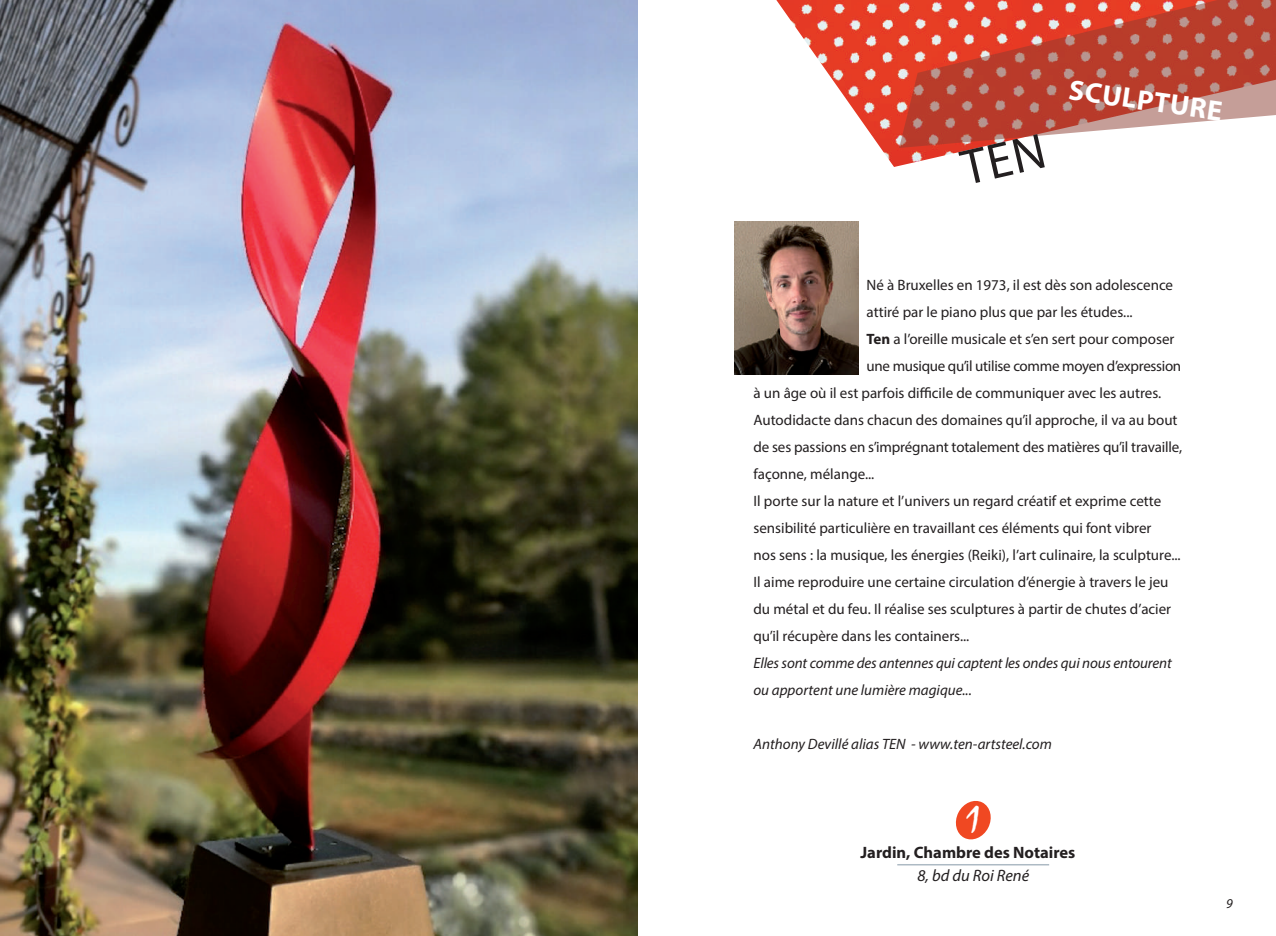
<style>
.page{position:relative;width:1276px;height:936px;background:#fff}
.page>*{position:absolute;margin:0;border:0;box-sizing:border-box;transform-origin:0 0}
.t1{font:39px "Mistral";color:#fff}
.t2{font:700 28.5px "Myriad Pro";color:#fff}
.t3{font:700 16.5px "Myriad Pro";color:#231f20}
.t4{font:italic 16.5px "Myriad Pro";color:#231f20}
.t5{font:15px "Myriad Pro";color:#231f20}
.t6{font:italic 15px/27px "Myriad Pro";letter-spacing:-.005em;color:#231f20}
.t7{font:15px "Myriad Pro";letter-spacing:-.02em;color:#231f20}
.t8{font:italic 13.5px "Myriad Pro";color:#231f20}
.s1{font-weight:700}
</style>
<div class="page">
<img style="left:0;top:0;width:638px;height:935px">
<img style="left:735px;top:221px;width:123px;height:153px">
<img style="left:776px;top:0;width:182px;height:167px">
<svg style="left:899px;top:0;width:377px;height:148px;background:#cb6253"></svg>
<svg style="left:955px;top:801px;width:36px;height:39px"></svg>
<hr style="left:897px;top:863px;width:152px;height:2px;background:#adbac4">
<svg style="left:958px;top:134px;width:86px;height:19px"></svg>
<h2 class="t2" style="left:1071px;top:71px;width:156px;rotate:8deg">sculpture</h2>
<p class="t5" style="left:866px;top:276px;width:308px">Né à Bruxelles en 1973, il est dès son adolescence</p>
<p class="t5" style="left:866px;top:303px;width:267px">attiré par le piano plus que par les études...</p>
<p class="t5" style="left:866px;top:330px;width:309px"><span class="s1">Ten</span> a l’oreille musicale et s’en sert pour composer</p>
<p class="t7" style="left:866px;top:357px;width:316px">une musique qu’il utilise comme moyen d’expression</p>
<p class="t5" style="left:753px;top:384px;width:409px">à un âge où il est parfois difficile de communiquer avec les autres.</p>
<p class="t5" style="left:753px;top:411px;width:425px">Autodidacte dans chacun des domaines qu’il approche, il va au bout</p>
<p class="t5" style="left:753px;top:438px;width:430px">de ses passions en s’imprégnant totalement des matières qu’il travaille,</p>
<p class="t5" style="left:753px;top:465px;width:122px">façonne, mélange...</p>
<p class="t5" style="left:753px;top:492px;width:409px">Il porte sur la nature et l’univers un regard créatif et exprime cette</p>
<p class="t5" style="left:753px;top:519px;width:399px">sensibilité particulière en travaillant ces éléments qui font vibrer</p>
<p class="t5" style="left:753px;top:546px;width:429px">nos sens : la musique, les énergies (Reiki), l’art culinaire, la sculpture...</p>
<p class="t5" style="left:753px;top:573px;width:416px">Il aime reproduire une certaine circulation d’énergie à travers le jeu</p>
<p class="t5" style="left:753px;top:600px;width:419px">du métal et du feu. Il réalise ses sculptures à partir de chutes d’acier</p>
<p class="t5" style="left:753px;top:627px;width:217px">qu’il récupère dans les containers...</p>
<p class="t6" style="left:753px;top:649px;width:420px">Elles sont comme des antennes qui captent les ondes qui nous entourent ou apportent une lumière magique...</p>
<p class="t6" style="left:753px;top:730px;width:300px">Anthony Devillé alias TEN - www.ten-artsteel.com</p>
<h1 class="t1" style="left:965px;top:796px;width:17px">1</h1>
<p class="t4" style="left:917px;top:864px;width:113px">8, bd du Roi René</p>
<p class="t3" style="left:860px;top:841px;width:216px">Jardin, Chambre des Notaires</p>
<p class="t8" style="left:1226px;top:894px;width:8px">9</p>
</div>
